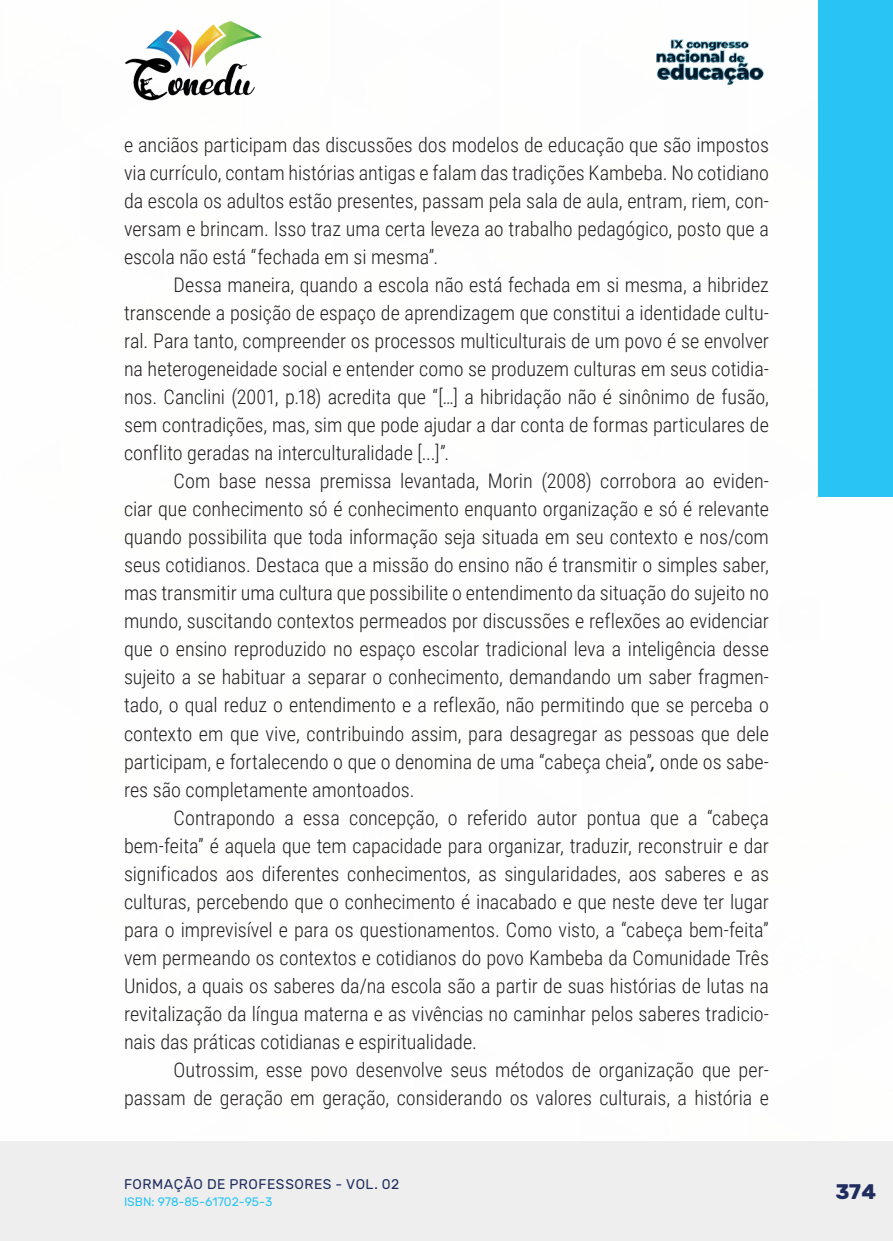
<style>
.page{position:relative;width:893px;height:1241px;background:#fff}
.page>*{position:absolute;margin:0;border:0;box-sizing:border-box;transform-origin:0 0}
.t1{font:700 21px "Rubik";color:#202d5e}
._9_CORPO{font:300 20.12px/28px "Roboto Condensed";color:#231f20;text-align:justify}
.t2{font:14px "Rubik";letter-spacing:.035em;color:#202d5e}
.t3{font:12.25px "Rubik";color:#29c4f3}
.s1{font-weight:400;font-style:italic}
</style>
<div class="page">
<div style="left:0;top:1141px;width:893px;height:99px;background:#eeeeef"></div>
<div style="left:819px;top:0;width:74px;height:496px;background:#29c4f3"></div>
<img style="left:125px;top:20px;width:137px;height:81px">
<img style="left:656px;top:39px;width:108px;height:46px">
<p class="_9_CORPO" style="left:124px;top:130px;width:646px">e anciãos participam das discussões dos modelos de educação que são impostos via currículo, contam histórias antigas e falam das tradições Kambeba. No cotidiano da escola os adultos estão presentes, passam pela sala de aula, entram, riem, con&shy;versam e brincam. Isso traz uma certa leveza ao trabalho pedagógico, posto que a escola não está “fechada em si mesma”.</p>
<p class="_9_CORPO" style="left:124px;top:270px;width:646px;text-indent:50px">Dessa maneira, quando a escola não está fechada em si mesma, a hibridez transcende a posição de espaço de aprendizagem que constitui a identidade cultu&shy;ral. Para tanto, compreender os processos multiculturais de um povo é se envolver na heterogeneidade social e entender como se produzem culturas em seus cotidia&shy;nos. Canclini (2001, p.18) acredita que “[…] a hibridação não é sinônimo de fusão, sem contradições, mas, sim que pode ajudar a dar conta de formas particulares de conflito geradas na interculturalidade [...]”.</p>
<p class="_9_CORPO" style="left:124px;top:466px;width:646px;text-indent:50px">Com base nessa premissa levantada, Morin (2008) corrobora ao eviden&shy;ciar que conhecimento só é conhecimento enquanto organização e só é relevante quando possibilita que toda informação seja situada em seu contexto e nos/com seus cotidianos. Destaca que a missão do ensino não é transmitir o simples saber, mas transmitir uma cultura que possibilite o entendimento da situação do sujeito no mundo, suscitando contextos permeados por discussões e reflexões ao evidenciar que o ensino reproduzido no espaço escolar tradicional leva a inteligência desse sujeito a se habituar a separar o conhecimento, demandando um saber fragmen&shy;tado, o qual reduz o entendimento e a reflexão, não permitindo que se perceba o contexto em que vive, contribuindo assim, para desagregar as pessoas que dele participam, e fortalecendo o que o denomina de uma “cabeça cheia”<span class="s1">,</span> onde os sabe&shy;res são completamente amontoados.</p>
<p class="_9_CORPO" style="left:124px;top:802px;width:646px;text-indent:50px">Contrapondo a essa concepção, o referido autor pontua que a “cabeça bem-feita” é aquela que tem capacidade para organizar, traduzir, reconstruir e dar significados aos diferentes conhecimentos, as singularidades, aos saberes e as culturas, percebendo que o conhecimento é inacabado e que neste deve ter lugar para o imprevisível e para os questionamentos. Como visto, a “cabeça bem-feita” vem permeando os contextos e cotidianos do povo Kambeba da Comunidade Três Unidos, a quais os saberes da/na escola são a partir de suas histórias de lutas na revitalização da língua materna e as vivências no caminhar pelos saberes tradicio&shy;nais das práticas cotidianas e espiritualidade.</p>
<p class="_9_CORPO" style="left:124px;top:1054px;width:646px;text-align:right">Outrossim, esse povo desenvolve seus métodos de organização que per&shy;passam de geração em geração, considerando os valores culturais, a história e</p>
<p class="t2" style="left:124px;top:1175px;width:277px">FORMAÇÃO DE PROFESSORES - VOL. 02</p>
<p class="t3" style="left:124px;top:1194px;width:150px">ISBN: 978-85-61702-95-3</p>
<p class="t1" style="left:835px;top:1179px;width:42px">374</p>
</div>
